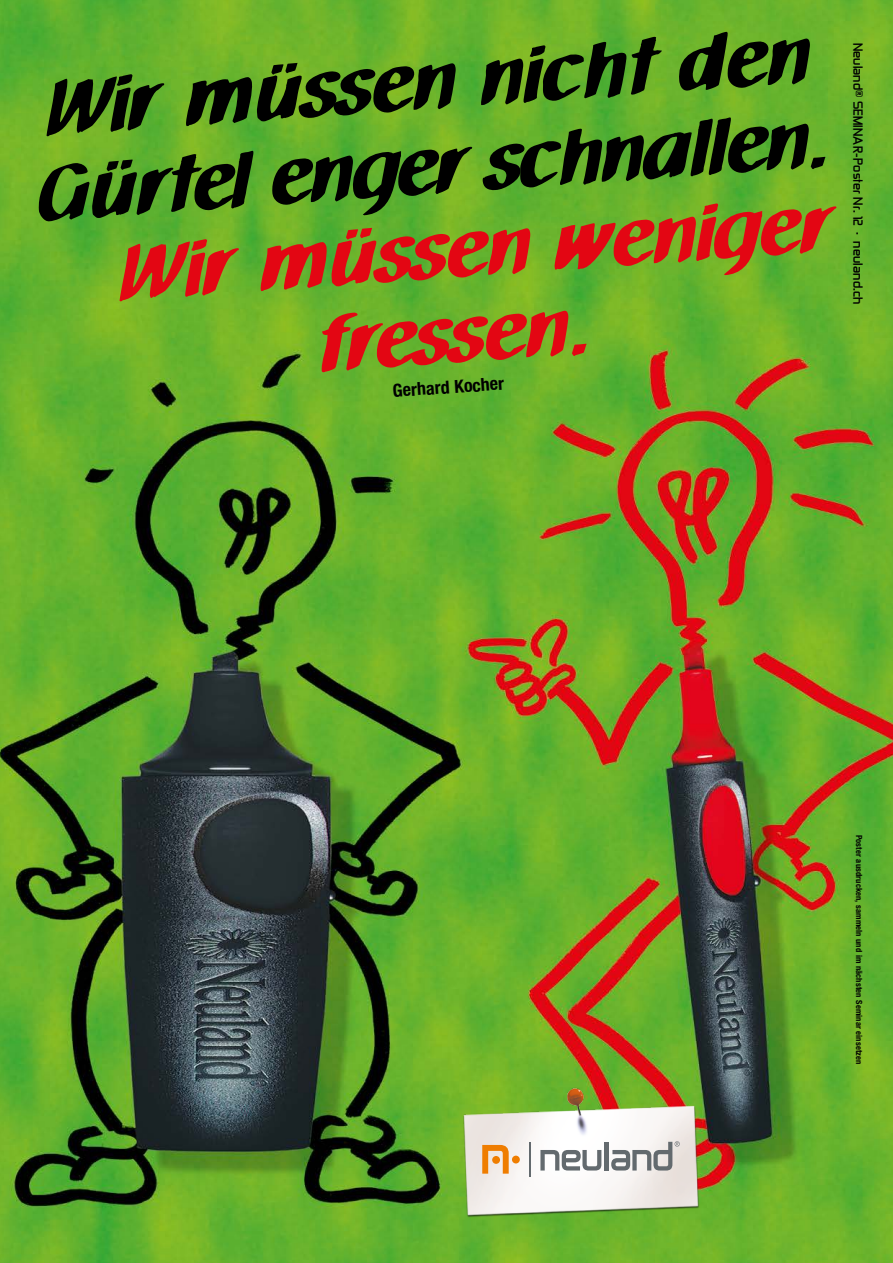
<style>
.page{position:relative;width:893px;height:1263px;background:#fff}
.page>*{position:absolute;margin:0;border:0;box-sizing:border-box;transform-origin:0 0}
.t1{font:79.5px/84.9px "Neuland";color:#000}
.t2{font:79.5px/84.9px "Neuland";color:#e30613;text-align:center}
.t3{font:700 condensed 18px "Helvetica Neue";color:#000}
.t4{font:700 10.65px "Neulandhead";letter-spacing:.015em;color:#000}
.t5{font:700 condensed 8.55px "Helvetica Neue";letter-spacing:.015em;color:#000}
</style>
<div class="page">
<img style="left:0;top:0;width:893px;height:1263px">
<img style="left:420px;top:1064px;width:309px;height:174px">
<svg style="left:482px;top:1145px;width:27px;height:28px"></svg>
<div style="left:492px;top:1156px;width:8px;height:8px;background:#ef7d00;border-radius:50%"></div>
<div style="left:512px;top:1156px;width:8px;height:7px;background:#ef7d00;border-radius:50%"></div>
<hr style="left:529px;top:1142px;width:1px;height:34px;background:#636a6e">
<svg style="left:540px;top:1150px;width:61px;height:20px"></svg>
<hr style="left:605px;top:1142px;width:4px;height:28px;background:#636a6e">
<svg style="left:611px;top:1141px;width:69px;height:29px"></svg>
<h1 class="t1" style="left:29px;top:70px;width:795px;rotate:-4deg">Wir müssen nicht den<br>Gürtel enger schnallen.</h1>
<h1 class="t2" style="left:114px;top:234px;width:717px;rotate:-4deg">Wir müssen weniger fressen.</h1>
<h2 class="t3" style="left:392px;top:380px;width:113px;rotate:-4deg">Gerhard Kocher</h2>
<p class="t4" style="left:866px;top:43px;width:263px;rotate:90deg">Neuland® SEMINAR-Poster Nr. 12 . neuland.ch</p>
<p class="t5" style="left:864px;top:835px;width:231px;rotate:90deg">Poster ausdrucken, sammeln und im nächsten Seminar einsetzen</p>
</div>
